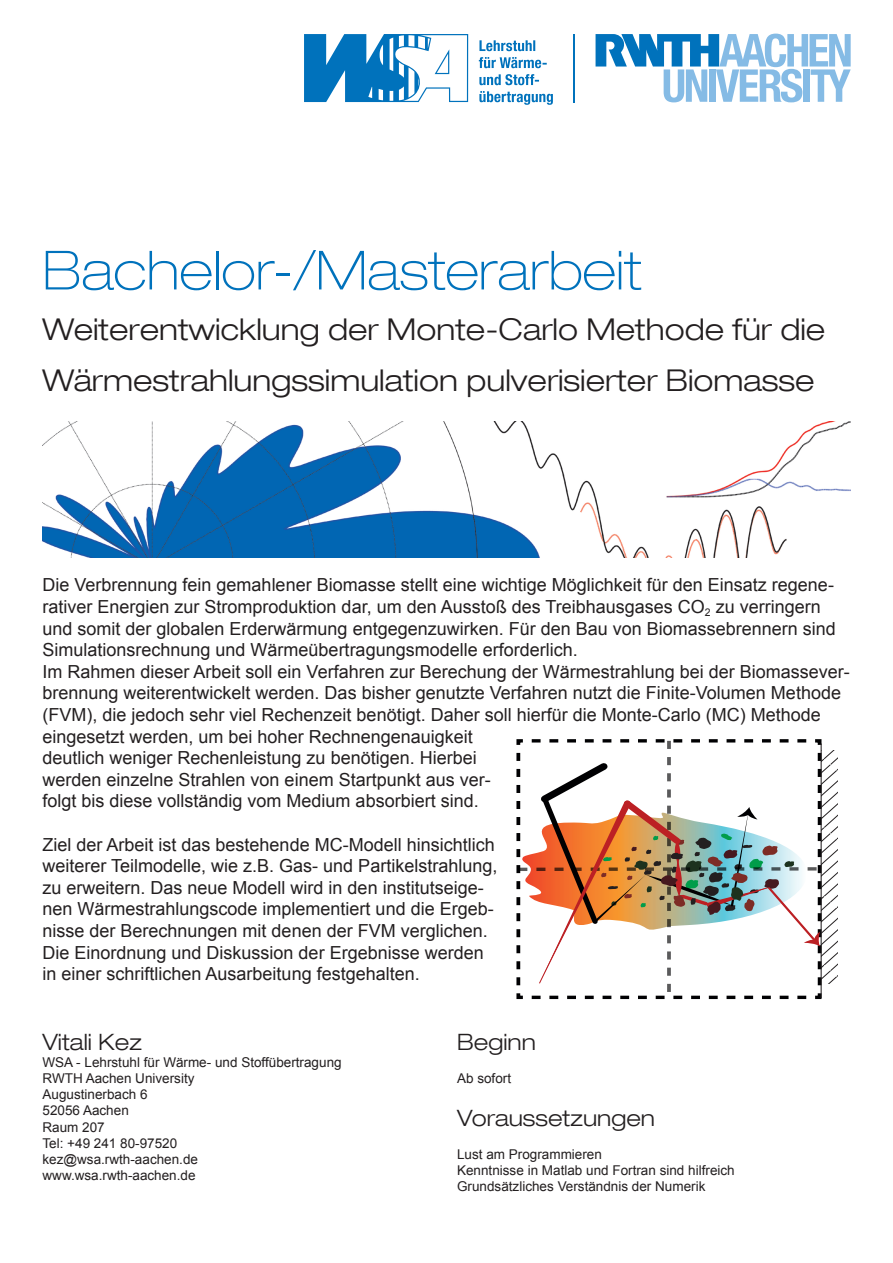
<style>
.page{position:relative;width:893px;height:1263px;background:#fff}
.page>*{position:absolute;margin:0;border:0;box-sizing:border-box;transform-origin:0 0}
.t1{font:100 expanded 54px "Helvetica Neue LT Com";color:#0072bc}
.t2{font:300 expanded 30px/51px "Helvetica Neue LT Com";color:#231f20}
.t3{font:300 expanded 22.5px "Helvetica Neue LT Com";color:#231f20}
.t4{font:18px/21.6px "Arial";color:#231f20}
.t5{font:13.5px "Arial";color:#231f20}
.s1{font-style:inherit}
</style>
<div class="page">
<svg style="left:596px;top:34px;width:255px;height:68px"></svg>
<hr style="left:573px;top:34px;width:2px;height:68px;background:#0072bc">
<svg style="left:479px;top:91px;width:74px;height:14px"></svg>
<svg style="left:479px;top:74px;width:60px;height:11px"></svg>
<svg style="left:479px;top:57px;width:68px;height:11px"></svg>
<svg style="left:479px;top:40px;width:56px;height:11px"></svg>
<svg style="left:304px;top:34px;width:164px;height:68px"></svg>
<svg style="left:823px;top:750px;width:15px;height:233px"></svg>
<svg style="left:516px;top:739px;width:307px;height:261px"></svg>
<img style="left:43px;top:421px;width:807px;height:136px">
<p class="t1" style="left:43px;top:237px;width:600px">Bachelor-/Masterarbeit</p>
<p class="t2" style="left:43px;top:304px;width:784px">Weiterentwicklung der Monte-Carlo Methode für die<br>Wärmestrahlungssimulation pulverisierter Biomasse</p>
<p class="t4" style="left:43px;top:574px;width:795px">Die Verbrennung fein gemahlener Biomasse stellt eine wichtige Möglichkeit für den Einsatz regene&shy;rativer Energien zur Stromproduktion dar, um den Ausstoß des Treibhausgases <span class="s1">CO</span><sub>2</sub> zu verringern und somit der globalen Erderwärmung entgegenzuwirken. Für den Bau von Biomassebrennern sind Simulationsrechnung und Wärmeübertragungsmodelle erforderlich.</p>
<p class="t4" style="left:43px;top:661px;width:809px">Im Rahmen dieser Arbeit soll ein Verfahren zur Berechung der Wärmestrahlung bei der Biomassever&shy;brennung weiterentwickelt werden. Das bisher genutzte Verfahren nutzt die Finite-Volumen Methode (FVM), die jedoch sehr viel Rechenzeit benötigt. Daher soll hierfür die Monte-Carlo (MC) Methode eingesetzt werden, um bei hoher Rechnengenauigkeit<br>deutlich weniger Rechenleistung zu benötigen. Hierbei<br>werden einzelne Strahlen von einem Startpunkt aus ver-<br>folgt bis diese vollständig vom Medium absorbiert sind.</p>
<p class="t4" style="left:43px;top:834px;width:456px">Ziel der Arbeit ist das bestehende MC-Modell hinsichtlich weiterer Teilmodelle, wie z.B. Gas- und Partikelstrahlung, zu erweitern. Das neue Modell wird in den institutseige&shy;nen Wärmestrahlungscode implementiert und die Ergeb&shy;nisse der Berechnungen mit denen der FVM verglichen.<br>Die Einordnung und Diskussion der Ergebnisse werden in einer schriftlichen Ausarbeitung festgehalten.</p>
<p class="t3" style="left:43px;top:1029px;width:101px">Vitali Kez</p>
<p class="t5" style="left:43px;top:1053px;width:301px">WSA - Lehrstuhl für Wärme- und Stoffübertragung</p>
<p class="t5" style="left:43px;top:1069px;width:154px">RWTH Aachen University</p>
<p class="t5" style="left:43px;top:1085px;width:107px">Augustinerbach 6</p>
<p class="t5" style="left:43px;top:1102px;width:88px">52056 Aachen</p>
<p class="t5" style="left:43px;top:1118px;width:64px">Raum 207</p>
<p class="t5" style="left:43px;top:1134px;width:136px">Tel: +49 241 80-97520</p>
<p class="t5" style="left:43px;top:1150px;width:157px">kez@wsa.rwth-aachen.de</p>
<p class="t5" style="left:43px;top:1166px;width:155px">www.wsa.rwth-aachen.de</p>
<p class="t3" style="left:457px;top:1029px;width:80px">Beginn</p>
<p class="t5" style="left:457px;top:1069px;width:56px">Ab sofort</p>
<p class="t3" style="left:457px;top:1104px;width:200px">Voraussetzungen</p>
<p class="t5" style="left:457px;top:1145px;width:146px">Lust am Programmieren</p>
<p class="t5" style="left:457px;top:1161px;width:279px">Kenntnisse in Matlab und Fortran sind hilfreich</p>
<p class="t5" style="left:457px;top:1177px;width:250px">Grundsätzliches Verständnis der Numerik</p>
</div>
